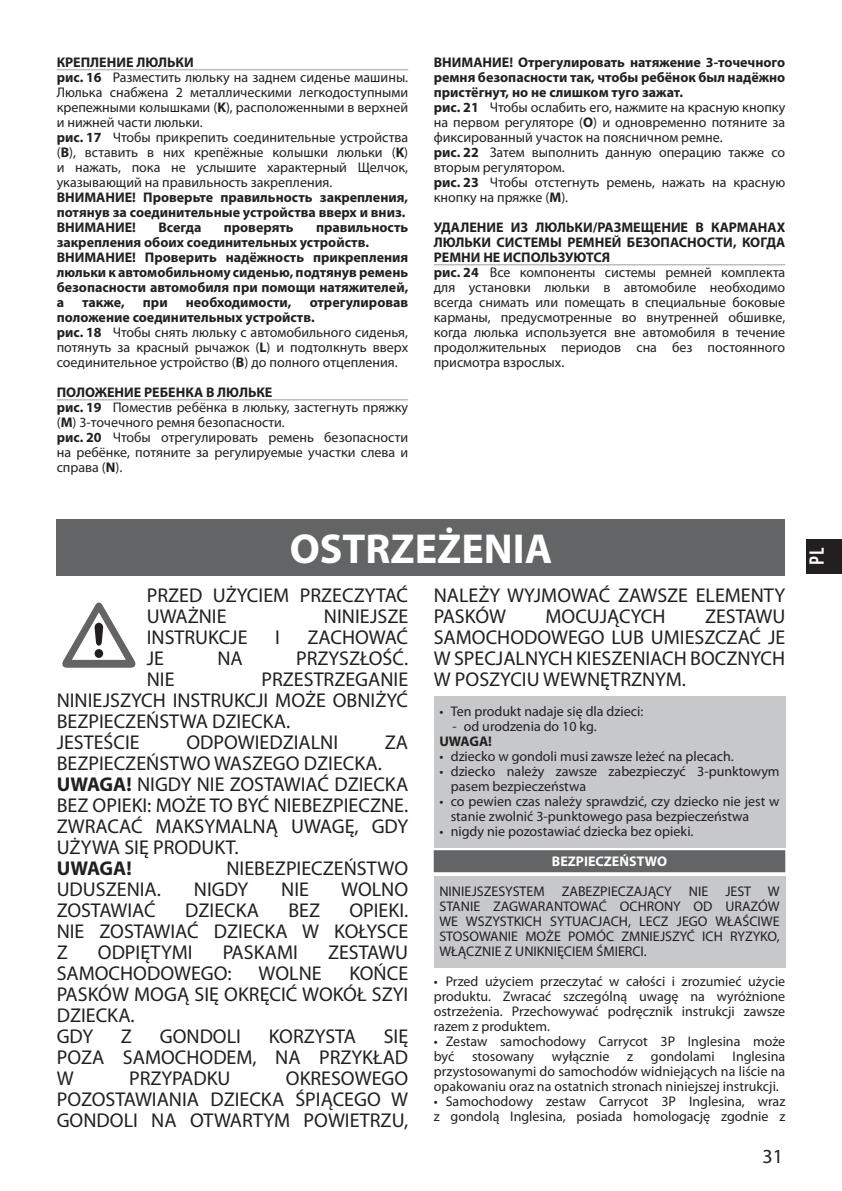
<style>
.page{position:relative;width:842px;height:1191px;background:#fff}
.page>*{position:absolute;margin:0;border:0;box-sizing:border-box;transform-origin:0 0}
.t1{font:700 42px "Myriad Pro";color:#fff}
.t2{font:20px/21px "Myriad Pro";color:#231f20}
.t3{font:700 20px "Myriad Pro";letter-spacing:-.015em;color:#231f20}
.t4{font:700 condensed 20px "DIN Pro";color:#fff}
.t5{font:14px/15px "Myriad Pro";color:#231f20}
.t6{font:700 14px/15px "Myriad Pro";color:#231f20}
.t7{font:700 14px "Myriad Pro";color:#fff}
.s1{font-weight:700}
</style>
<div class="page">
<div style="left:806px;top:539px;width:36px;height:34px;background:#231f20"></div>
<div style="left:434px;top:876px;width:351px;height:92px;background:#c6c8ca"></div>
<div style="left:434px;top:696px;width:351px;height:152px;background:#c6c8ca"></div>
<hr style="left:57px;top:69px;width:351px;height:1px;background:#bbbdc0">
<hr style="left:57px;top:399px;width:351px;height:1px;background:#bbbdc0">
<hr style="left:434px;top:264px;width:351px;height:1px;background:#bbbdc0">
<div style="left:434px;top:850px;width:351px;height:22px;background:#636466"></div>
<svg style="left:62px;top:602px;width:73px;height:65px"></svg>
<div style="left:57px;top:519px;width:728px;height:56px;background:#636466"></div>
<p class="t5" style="left:57px;top:56px;width:353px"><span class="s1">КРЕПЛЕНИЕ ЛЮЛЬКИ<br>рис. 16</span> Разместить люльку на заднем сиденье машины.<br>Люлька снабжена 2 металлическими легкодоступными крепежными колышками (<span class="s1">K</span>), расположенными в верхней и нижней части люльки.<br><span class="s1">рис. 17</span> Чтобы прикрепить соединительные устройства (<span class="s1">В</span>), вставить в них крепёжные колышки люльки (<span class="s1">K</span>) и нажать, пока не услышите характерный Щелчок, указывающий на правильность закрепления.</p>
<p class="t6" style="left:57px;top:191px;width:353px">ВНИМАНИЕ! Проверьте правильность закрепления, потянув за соединительные устройства вверх и вниз.<br>ВНИМАНИЕ!</p>
<p class="t6" style="left:158px;top:221px;width:44px">Всегда</p>
<p class="t6" style="left:224px;top:221px;width:71px">проверять</p>
<p class="t6" style="left:57px;top:221px;width:353px;text-indent:259px">правильность закрепления обоих соединительных устройств.<br>ВНИМАНИЕ! Проверить надёжность прикрепления люльки к автомобильному сиденью, подтянув ремень безопасности автомобиля при помощи натяжителей, а</p>
<p class="t6" style="left:82px;top:296px;width:44px">также,</p>
<p class="t6" style="left:143px;top:296px;width:26px">при</p>
<p class="t6" style="left:186px;top:296px;width:107px">необходимости,</p>
<p class="t5" style="left:57px;top:296px;width:353px;text-indent:253px"><span class="s1">отрегулировав положение соединительных устройств.<br>рис. 18</span> Чтобы снять люльку с автомобильного сиденья, потянуть за красный рычажок (<span class="s1">L</span>) и подтолкнуть вверх соединительное устройство (<span class="s1">B</span>) до полного отцепления.</p>
<p class="t5" style="left:57px;top:386px;width:353px"><span class="s1">ПОЛОЖЕНИЕ РЕБЕНКА В ЛЮЛЬКЕ<br>рис. 19</span> Поместив ребёнка в люльку, застегнуть пряжку (<span class="s1">M</span>) 3-точечного ремня безопасности.<br><span class="s1">рис. 20</span> Чтобы отрегулировать ремень безопасности на ребёнке, потяните за регулируемые участки слева и справа (<span class="s1">N</span>).</p>
<p class="t5" style="left:434px;top:56px;width:353px"><span class="s1">ВНИМАНИЕ! Отрегулировать натяжение 3-точечного ремня безопасности так, чтобы ребёнок был надёжно пристёгнут, но не слишком туго зажат.<br>рис. 21</span> Чтобы ослабить его, нажмите на красную кнопку на первом регуляторе (<span class="s1">O</span>) и одновременно потяните за фиксированный участок на поясничном ремне.<br><span class="s1">рис. 22</span> Затем выполнить данную операцию также со вторым регулятором.<br><span class="s1">рис. 23</span> Чтобы отстегнуть ремень, нажать на красную кнопку на пряжке (<span class="s1">М</span>).</p>
<p class="t5" style="left:434px;top:221px;width:353px"><span class="s1">УДАЛЕНИЕ ИЗ ЛЮЛЬКИ/РАЗМЕЩЕНИЕ В КАРМАНАХ ЛЮЛЬКИ СИСТЕМЫ РЕМНЕЙ БЕЗОПАСНОСТИ, КОГДА РЕМНИ НЕ ИСПОЛЬЗУЮТСЯ<br>рис. 24</span> Все компоненты системы ремней комплекта для установки люльки в автомобиле необходимо всегда снимать или помещать в специальные боковые карманы, предусмотренные во внутренней обшивке, когда люлька используется вне автомобиля в течение продолжительных периодов сна без постоянного присмотра взрослых.</p>
<h1 class="t1" style="left:290px;top:533px;width:264px">OSTRZEŻENIA</h1>
<h2 class="t2" style="left:147px;top:586px;width:263px">PRZED UŻYCIEM PRZECZYTAĆ<br>UWAŻNIE</h2>
<h2 class="t2" style="left:324px;top:607px;width:86px">NINIEJSZE</h2>
<h2 class="t2" style="left:147px;top:628px;width:102px">INSTRUKCJE</h2>
<h2 class="t2" style="left:275px;top:628px;width:6px">I</h2>
<h2 class="t2" style="left:307px;top:628px;width:102px">ZACHOWAĆ</h2>
<h2 class="t2" style="left:147px;top:649px;width:19px">JE</h2>
<h2 class="t2" style="left:217px;top:649px;width:27px">NA</h2>
<h2 class="t2" style="left:296px;top:649px;width:114px">PRZYSZŁOŚĆ.</h2>
<h2 class="t2" style="left:147px;top:670px;width:29px">NIE</h2>
<h2 class="t2" style="left:57px;top:670px;width:353px;text-indent:205px">PRZESTRZEGANIE<br>NINIEJSZYCH INSTRUKCJI MOŻE OBNIŻYĆ<br>BEZPIECZEŃSTWA DZIECKA.<br>JESTEŚCIE</h2>
<h2 class="t2" style="left:186px;top:733px;width:153px">ODPOWIEDZIALNI</h2>
<h2 class="t2" style="left:385px;top:733px;width:25px">ZA</h2>
<h2 class="t2" style="left:57px;top:754px;width:353px">BEZPIECZEŃSTWO WASZEGO DZIECKA.<br><span class="s1">UWAGA!</span> NIGDY NIE ZOSTAWIAĆ DZIECKA<br>BEZ OPIEKI: MOŻE TO BYĆ NIEBEZPIECZNE.<br>ZWRACAĆ MAKSYMALNĄ UWAGĘ, GDY<br>UŻYWA SIĘ PRODUKT.</h2>
<h2 class="t3" style="left:57px;top:860px;width:77px">UWAGA!</h2>
<h2 class="t2" style="left:226px;top:859px;width:183px">NIEBEZPIECZEŃSTWO</h2>
<h2 class="t2" style="left:57px;top:880px;width:106px">UDUSZENIA.</h2>
<h2 class="t2" style="left:194px;top:880px;width:56px">NIGDY</h2>
<h2 class="t2" style="left:281px;top:880px;width:29px">NIE</h2>
<h2 class="t2" style="left:341px;top:880px;width:69px">WOLNO</h2>
<h2 class="t2" style="left:57px;top:901px;width:101px">ZOSTAWIAĆ</h2>
<h2 class="t2" style="left:185px;top:901px;width:75px">DZIECKA</h2>
<h2 class="t2" style="left:288px;top:901px;width:33px">BEZ</h2>
<h2 class="t2" style="left:57px;top:901px;width:353px;text-align:justify;text-indent:293px">OPIEKI.<br>NIE ZOSTAWIAĆ DZIECKA W KOŁYSCE Z</h2>
<h2 class="t2" style="left:98px;top:943px;width:96px">ODPIĘTYMI</h2>
<h2 class="t2" style="left:223px;top:943px;width:77px">PASKAMI</h2>
<h2 class="t2" style="left:328px;top:943px;width:82px">ZESTAWU</h2>
<h2 class="t2" style="left:57px;top:964px;width:177px">SAMOCHODOWEGO:</h2>
<h2 class="t2" style="left:259px;top:964px;width:65px">WOLNE</h2>
<h2 class="t2" style="left:57px;top:964px;width:353px;text-indent:293px">KOŃCE<br>PASKÓW MOGĄ SIĘ OKRĘCIĆ WOKÓŁ SZYI<br>DZIECKA.<br>GDY</h2>
<h2 class="t2" style="left:121px;top:1027px;width:13px">Z</h2>
<h2 class="t2" style="left:160px;top:1027px;width:83px">GONDOLI</h2>
<h2 class="t2" style="left:269px;top:1027px;width:89px">KORZYSTA</h2>
<h2 class="t2" style="left:57px;top:1027px;width:353px;text-align:justify;text-indent:327px">SIĘ POZA SAMOCHODEM, NA PRZYKŁAD W</h2>
<h2 class="t2" style="left:57px;top:1069px;width:353px;text-align:justify;text-indent:229px">OKRESOWEGO POZOSTAWIANIA DZIECKA ŚPIĄCEGO W GONDOLI NA OTWARTYM POWIETRZU,</h2>
<h2 class="t2" style="left:129px;top:1069px;width:103px">PRZYPADKU</h2>
<h2 class="t2" style="left:434px;top:586px;width:353px">NALEŻY WYJMOWAĆ ZAWSZE ELEMENTY<br>PASKÓW</h2>
<h2 class="t2" style="left:545px;top:607px;width:122px">MOCUJĄCYCH</h2>
<h2 class="t2" style="left:434px;top:607px;width:353px;text-align:justify;text-indent:271px">ZESTAWU SAMOCHODOWEGO LUB UMIESZCZAĆ JE W SPECJALNYCH KIESZENIACH BOCZNYCH W POSZYCIU WEWNĘTRZNYM.</h2>
<p class="t5" style="left:439px;top:704px;width:205px">• Ten produkt nadaje się dla dzieci:</p>
<p class="t5" style="left:452px;top:719px;width:146px">- od urodzenia do 10 kg.</p>
<p class="t6" style="left:439px;top:735px;width:54px">UWAGA!</p>
<p class="t5" style="left:439px;top:749px;width:296px">• dziecko w gondoli musi zawsze leżeć na plecach.</p>
<p class="t5" style="left:451px;top:764px;width:330px;text-indent:-11px">• dziecko należy zawsze zabezpieczyć 3-punktowym pasem bezpieczeństwa</p>
<p class="t5" style="left:451px;top:794px;width:330px;text-indent:-11px">• co pewien czas należy sprawdzić, czy dziecko nie jest w stanie zwolnić 3-punktowego pasa bezpieczeństwa</p>
<p class="t5" style="left:439px;top:824px;width:256px">• nigdy nie pozostawiać dziecka bez opieki.</p>
<p class="t7" style="left:552px;top:856px;width:117px">BEZPIECZEŃSTWO</p>
<p class="t5" style="left:439px;top:884px;width:342px;text-align:justify">NINIEJSZESYSTEM ZABEZPIECZAJĄCY NIE JEST W STANIE ZAGWARANTOWAĆ OCHRONY OD URAZÓW WE WSZYSTKICH SYTUACJACH, LECZ JEGO WŁAŚCIWE STOSOWANIE MOŻE POMÓC ZMNIEJSZYĆ ICH RYZYKO, WŁĄCZNIE Z UNIKNIĘCIEM ŚMIERCI.</p>
<p class="t5" style="left:434px;top:974px;width:353px;text-align:justify">• Przed użyciem przeczytać w całości i zrozumieć użycie produktu. Zwracać szczególną uwagę na wyróżnione ostrzeżenia. Przechowywać podręcznik instrukcji zawsze razem z produktem.</p>
<p class="t5" style="left:434px;top:1034px;width:353px">• Zestaw samochodowy Carrycot 3P Inglesina może być</p>
<p class="t5" style="left:434px;top:1049px;width:353px;text-align:justify;text-indent:299px">Inglesina przystosowanymi do samochodów widniejących na liście na opakowaniu oraz na ostatnich stronach niniejszej instrukcji.</p>
<p class="t5" style="left:434px;top:1094px;width:353px">• Samochodowy zestaw Carrycot 3P Inglesina, wraz z gondolą Inglesina, posiada homologację zgodnie z</p>
<p class="t5" style="left:472px;top:1049px;width:64px">stosowany</p>
<p class="t5" style="left:552px;top:1049px;width:59px">wyłącznie</p>
<p class="t5" style="left:627px;top:1049px;width:7px">z</p>
<p class="t5" style="left:651px;top:1049px;width:65px">gondolami</p>
<h2 class="t2" style="left:763px;top:1147px;width:22px">31</h2>
<h2 class="t4" style="left:805px;top:564px;width:18px;rotate:-90deg">PL</h2>
</div>
